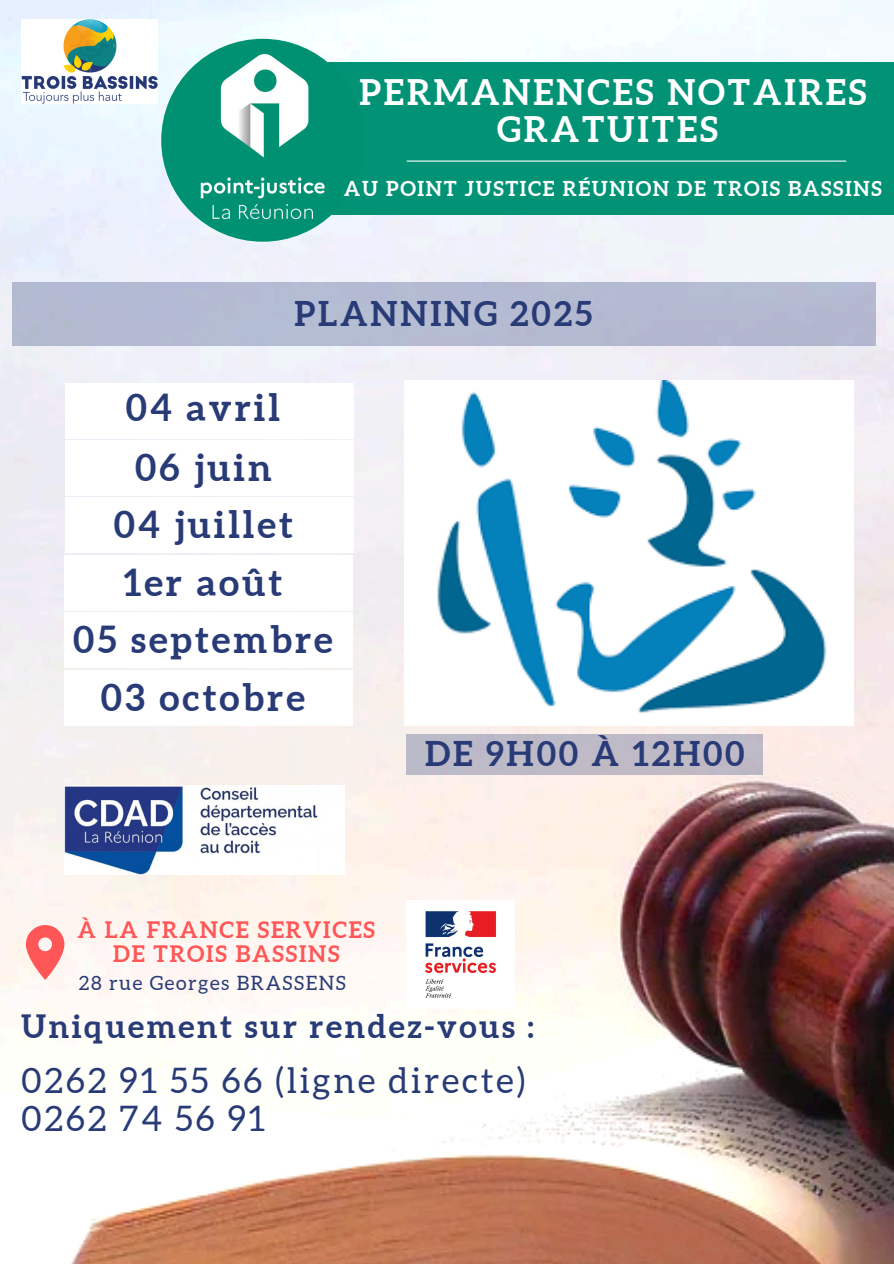
<style>
.page{position:relative;width:894px;height:1264px;background:#fff}
.page>*{position:absolute;margin:0;border:0;box-sizing:border-box;transform-origin:0 0}
.t1{font:700 37.2px "Aleo";letter-spacing:.08em;color:#293b77}
.t2{font:700 35.25px/37.3px "Aleo";letter-spacing:.08em;color:#fff;text-align:center}
.t3{font:35.1px/37.2px "Aleo";letter-spacing:.08em;color:#293b77}
.t4{font:700 34.05px "Aleo";letter-spacing:.08em;color:#293b77}
.t5{font:700 32.1px "Aleo";letter-spacing:.08em;color:#293b77}
.t6{font:700 22.65px/24px "Aleo";letter-spacing:.08em;color:#ff5757;text-align:center}
.t7{font:700 20.55px "Aleo";letter-spacing:.08em;color:#fff}
.t8{font:19.8px "Aleo";letter-spacing:.08em;color:#293b77}
</style>
<div class="page">
<img style="left:0;top:0;width:893px;height:1263px">
<div style="left:12px;top:282px;width:863px;height:63px;background:#b4bad2"></div>
<div style="left:321px;top:62px;width:572px;height:152px;background:#029376"></div>
<img style="left:161px;top:39px;width:203px;height:203px;border-radius:50%">
<hr style="left:407px;top:160px;width:438px;height:2px;background:#fafefe">
<svg style="left:26px;top:925px;width:38px;height:55px"></svg>
<img style="left:406px;top:900px;width:108px;height:108px">
<img style="left:21px;top:19px;width:136px;height:85px">
<img style="left:404px;top:380px;width:449px;height:345px">
<div style="left:406px;top:734px;width:357px;height:40px;background:#bfbac8"></div>
<div style="left:64px;top:670px;width:289px;height:55px;background:#fff"></div>
<div style="left:65px;top:383px;width:288px;height:55px;background:#fff"></div>
<div style="left:65px;top:440px;width:288px;height:56px;background:#fff"></div>
<div style="left:65px;top:498px;width:288px;height:55px;background:#fff"></div>
<div style="left:64px;top:555px;width:289px;height:55px;background:#fff"></div>
<div style="left:64px;top:612px;width:289px;height:55px;background:#fff"></div>
<img style="left:64px;top:785px;width:281px;height:89px">
<h1 class="t2" style="left:359px;top:73px;width:508px">PERMANENCES NOTAIRES<br>GRATUITES</h1>
<h2 class="t7" style="left:344px;top:177px;width:539px">AU POINT JUSTICE RÉUNION DE TROIS BASSINS</h2>
<p class="t4" style="left:294px;top:294px;width:299px">PLANNING 2025</p>
<h2 class="t1" style="left:126px;top:386px;width:155px">04 avril</h2>
<h2 class="t1" style="left:135px;top:446px;width:138px">06 juin</h2>
<p class="t1" style="left:114px;top:503px;width:180px">04 juillet</p>
<p class="t1" style="left:123px;top:560px;width:160px">1er août</p>
<h1 class="t1" style="left:73px;top:618px;width:261px">05 septembre</h1>
<h2 class="t1" style="left:101px;top:676px;width:205px">03 octobre</h2>
<p class="t4" style="left:425px;top:734px;width:321px">DE 9H00 À 12H00</p>
<h2 class="t6" style="left:78px;top:917px;width:299px">À LA FRANCE SERVICES<br>DE TROIS BASSINS</h2>
<h2 class="t8" style="left:79px;top:971px;width:268px">28 rue Georges BRASSENS</h2>
<h5 class="t5" style="left:21px;top:1008px;width:514px">Uniquement sur rendez-vous :</h5>
<h1 class="t3" style="left:21px;top:1062px;width:505px">0262 91 55 66 (ligne directe)<br>0262 74 56 91</h1>
</div>
